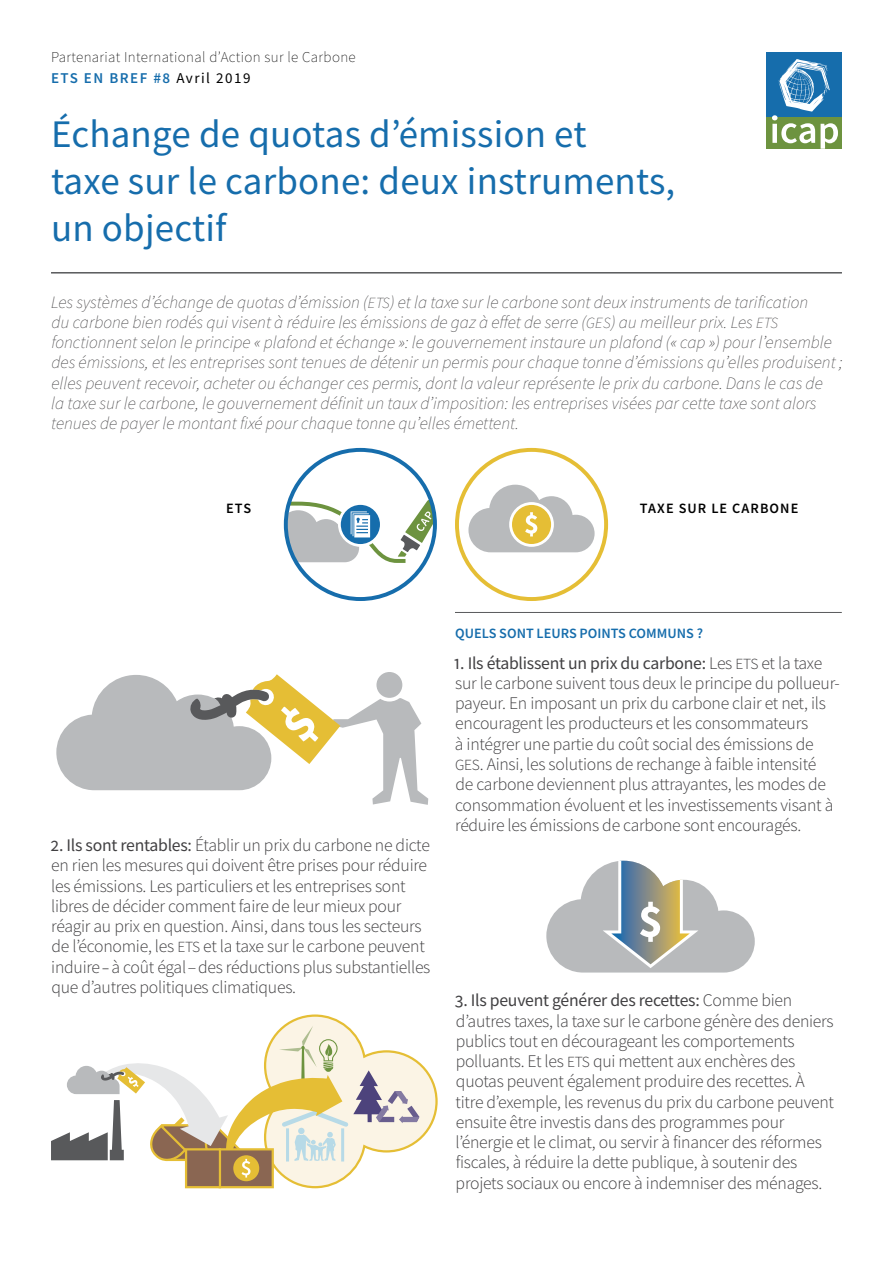
<style>
.page{position:relative;width:893px;height:1263px;background:#fff}
.page>*{position:absolute;margin:0;border:0;box-sizing:border-box;transform-origin:0 0}
.t1{font:39px/47.2px "Source Sans Pro";letter-spacing:.005em;color:#166dac}
.t2{font:300 17.7px/20.2px "Source Sans Pro";letter-spacing:-.015em;color:#414042}
.t3{font:italic 200 17.4px/20.2px "Source Sans Pro";color:#414042}
.t4{font:200 15px/20.2px "Source Sans Pro";letter-spacing:.025em;color:#000}
.t5{font:600 14.25px "Source Sans Pro";color:#166dac}
.t6{font:600 14.25px "Source Sans Pro";letter-spacing:.075em;color:#000}
.s1{font-weight:600;color:#166dac}
.s2{font-weight:400}
.s3{font-size:15.45px}
.s4{font-family:"Unit Pro";font-size:15px}
</style>
<div class="page">
<div style="left:767px;top:53px;width:75px;height:65px;background:#166dac"></div>
<div style="left:767px;top:118px;width:75px;height:31px;background:#6d933f"></div>
<svg style="left:772px;top:59px;width:66px;height:90px"></svg>
<hr style="left:51px;top:272px;width:791px;height:2px;background:#58595b">
<hr style="left:455px;top:612px;width:387px;height:1px;background:#58595b">
<svg style="left:56px;top:672px;width:372px;height:133px"></svg>
<svg style="left:284px;top:448px;width:153px;height:153px"></svg>
<svg style="left:455px;top:448px;width:153px;height:153px"></svg>
<svg style="left:546px;top:861px;width:209px;height:111px"></svg>
<svg style="left:51px;top:1014px;width:387px;height:174px"></svg>
<p class="t4" style="left:51px;top:47px;width:306px">Partenariat International d’Action sur le Carbone<br><span class="s1">ETS EN BREF #8</span> <span class="s2">Avril 2019</span></p>
<h1 class="t1" style="left:51px;top:110px;width:626px">Échange de quotas d’émission et<br>taxe sur le carbone: deux instruments, un objectif</h1>
<p class="t3" style="left:51px;top:292px;width:793px">Les systèmes d’échange de quotas d’émission (<span class="s3">ETS</span>) et la taxe sur le carbone sont deux instruments de tarification<br>du carbone bien rodés qui visent à réduire les émissions de gaz à effet de serre (<span class="s3">GES</span>) au meilleur prix. Les <span class="s3">ETS </span>fonctionnent selon le principe « plafond et échange »: le gouvernement instaure un plafond (« cap ») pour l’ensemble des émissions, et les entreprises sont tenues de détenir un permis pour chaque tonne d’émissions qu’elles produisent ; elles peuvent recevoir, acheter ou échanger ces permis, dont la valeur représente le prix du carbone. Dans le cas de<br>la taxe sur le carbone, le gouvernement définit un taux d’imposition: les entreprises visées par cette taxe sont alors tenues de payer le montant fixé pour chaque tonne qu’elles émettent.</p>
<p class="t6" style="left:226px;top:499px;width:26px">ETS</p>
<p class="t6" style="left:640px;top:499px;width:160px">TAXE SUR LE CARBONE</p>
<p class="t2" style="left:51px;top:835px;width:381px"><span class="s2">2. Ils sont rentables:</span> Établir un prix du carbone ne dicte en rien les mesures qui doivent être prises pour réduire les émissions. Les particuliers et les entreprises sont libres de décider comment faire de leur mieux pour réagir au prix en question. Ainsi, dans tous les secteurs de l’économie, les <span class="s3">ETS</span> et la taxe sur le carbone peuvent induire<span class="s4">–</span>à coût égal–des réductions plus substantielles que d’autres politiques climatiques.</p>
<p class="t5" style="left:455px;top:624px;width:249px">QUELS SONT LEURS POINTS COMMUNS ?</p>
<p class="t2" style="left:454px;top:653px;width:387px"><span class="s2">1. Ils établissent un prix du carbone:</span> Les <span class="s3">ETS</span> et la taxe sur le carbone suivent tous deux le principe du pollueur&shy;payeur. En imposant un prix du carbone clair et net, ils encouragent les producteurs et les consommateurs<br>à intégrer une partie du coût social des émissions de <span class="s3">GES</span>. Ainsi, les solutions de rechange à faible intensité<br>de carbone deviennent plus attrayantes, les modes de consommation évoluent et les investissements visant à réduire les émissions de carbone sont encouragés.</p>
<p class="t2" style="left:455px;top:990px;width:381px"><span class="s2">3. Ils peuvent générer des recettes:</span> Comme bien d’autres taxes, la taxe sur le carbone génère des deniers publics tout en décourageant les comportements polluants. Et les <span class="s3">ETS</span> qui mettent aux enchères des quotas peuvent également produire des recettes. À titre d’exemple, les revenus du prix du carbone peuvent ensuite être investis dans des programmes pour l’énergie et le climat, ou servir à financer des réformes fiscales, à réduire la dette publique, à soutenir des projets sociaux ou encore à indemniser des ménages.</p>
</div>
